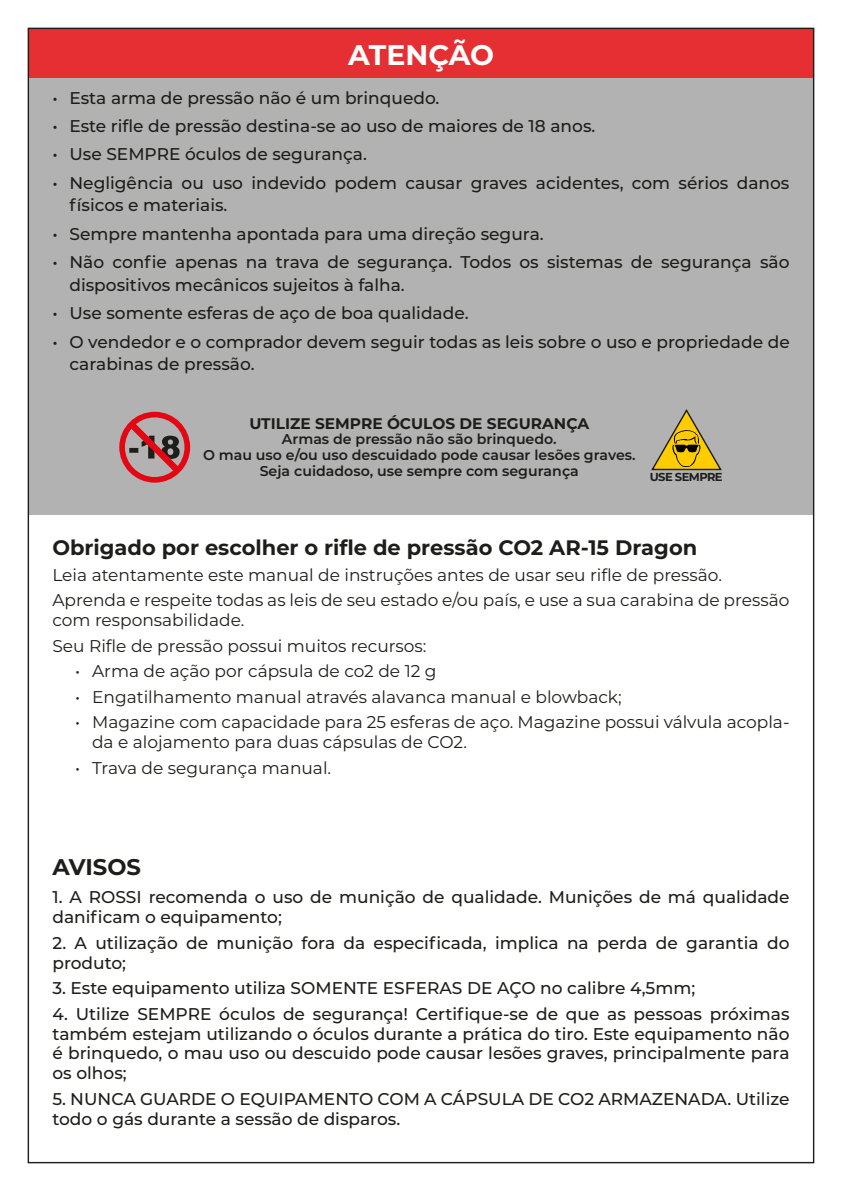
<style>
.page{position:relative;width:842px;height:1191px;background:#fff}
.page>*{position:absolute;margin:0;border:0;box-sizing:border-box;transform-origin:0 0}
.t1{font:700 28.4px "Montserrat";letter-spacing:-.005em;color:#fff}
.t2{font:700 22.6px "Montserrat";color:#1d1d1b}
.t3{font:700 21px "Montserrat";color:#1d1d1b}
.t4{font:500 17px/19.8px "Montserrat";color:#1d1d1b}
.t5{font:17px/25.6px "Montserrat";color:#1d1d1b}
.t6{font:700 15.4px "Montserrat";color:#1d1d1b}
.t7{font:600 14.2px/15.6px "Montserrat";color:#1d1d1b;text-align:center}
.t8{font:700 11.6px "Montserrat";letter-spacing:-.05em;color:#1d1d1b}
</style>
<div class="page">
<div style="left:28px;top:28px;width:786px;height:486px;background:#b3b2b2"></div>
<div style="left:28px;top:28px;width:786px;height:50px;background:#e62f32"></div>
<svg style="left:119px;top:412px;width:71px;height:70px"></svg>
<svg style="left:651px;top:409px;width:71px;height:62px"></svg>
<h1 class="t1" style="left:348px;top:34px;width:147px">ATENÇÃO</h1>
<p class="t4" style="left:52px;top:87px;width:388px">• Esta arma de pressão não é um brinquedo.</p>
<p class="t4" style="left:52px;top:115px;width:544px">• Este rifle de pressão destina-se ao uso de maiores de 18 anos.</p>
<p class="t4" style="left:52px;top:144px;width:316px">• Use SEMPRE óculos de segurança.</p>
<p class="t4" style="left:69px;top:171px;width:721px;line-height:22.6px;text-indent:-17px">• Negligência ou uso indevido podem causar graves acidentes, com sérios danos físicos e materiais.</p>
<p class="t4" style="left:52px;top:223px;width:493px">• Sempre mantenha apontada para uma direção segura.</p>
<p class="t4" style="left:69px;top:250px;width:722px;line-height:22.6px;text-indent:-17px">• Não confie apenas na trava de segurança. Todos os sistemas de segurança são dispositivos mecânicos sujeitos à falha.</p>
<p class="t4" style="left:52px;top:303px;width:418px">• Use somente esferas de aço de boa qualidade.</p>
<p class="t4" style="left:69px;top:329px;width:722px;line-height:22.6px;text-indent:-17px">• O vendedor e o comprador devem seguir todas as leis sobre o uso e propriedade de carabinas de pressão.</p>
<p class="t6" style="left:249px;top:412px;width:341px">UTILIZE SEMPRE ÓCULOS DE SEGURANÇA</p>
<p class="t7" style="left:203px;top:431px;width:434px">Armas de pressão não são brinquedo.<br>O mau uso e/ou uso descuidado pode causar lesões graves.<br>Seja cuidadoso, use sempre com segurança</p>
<p class="t8" style="left:650px;top:468px;width:74px">USE SEMPRE</p>
<p class="t3" style="left:52px;top:533px;width:646px">Obrigado por escolher o rifle de pressão CO2 AR-15 Dragon</p>
<p class="t5" style="left:52px;top:561px;width:738px">Leia atentamente este manual de instruções antes de usar seu rifle de pressão.<br>Aprenda e respeite todas as leis de seu estado e/ou país, e use a sua carabina de pressão</p>
<p class="t5" style="left:52px;top:607px;width:376px">com responsabilidade.<br>Seu Rifle de pressão possui muitos recursos:</p>
<p class="t5" style="left:75px;top:658px;width:363px">• Arma de ação por cápsula de co2 de 12 g</p>
<p class="t5" style="left:75px;top:683px;width:548px">• Engatilhamento manual através alavanca manual e blowback;</p>
<p class="t5" style="left:92px;top:712px;width:699px;line-height:19.8px;text-indent:-17px">• Magazine com capacidade para 25 esferas de aço. Magazine possui válvula acopla&shy;da e alojamento para duas cápsulas de CO2.</p>
<p class="t5" style="left:75px;top:754px;width:258px">• Trava de segurança manual.</p>
<h2 class="t2" style="left:52px;top:851px;width:90px">AVISOS</h2>
<p class="t4" style="left:52px;top:886px;width:739px">1. A ROSSI recomenda o uso de munição de qualidade. Munições de má qualidade danificam o equipamento;</p>
<p class="t4" style="left:52px;top:932px;width:738px">2. A utilização de munição fora da especificada, implica na perda de garantia do produto;</p>
<p class="t4" style="left:52px;top:977px;width:644px">3. Este equipamento utiliza SOMENTE ESFERAS DE AÇO no calibre 4,5mm;</p>
<p class="t4" style="left:52px;top:1003px;width:739px;text-align:justify">4. Utilize SEMPRE óculos de segurança! Certifique-se de que as pessoas próximas também estejam utilizando o óculos durante a prática do tiro. Este equipamento não é brinquedo, o mau uso ou descuido pode causar lesões graves, principalmente para os olhos;</p>
<p class="t4" style="left:52px;top:1088px;width:739px">5. NUNCA GUARDE O EQUIPAMENTO COM A CÁPSULA DE CO2 ARMAZENADA. Utilize todo o gás durante a sessão de disparos.</p>
</div>
